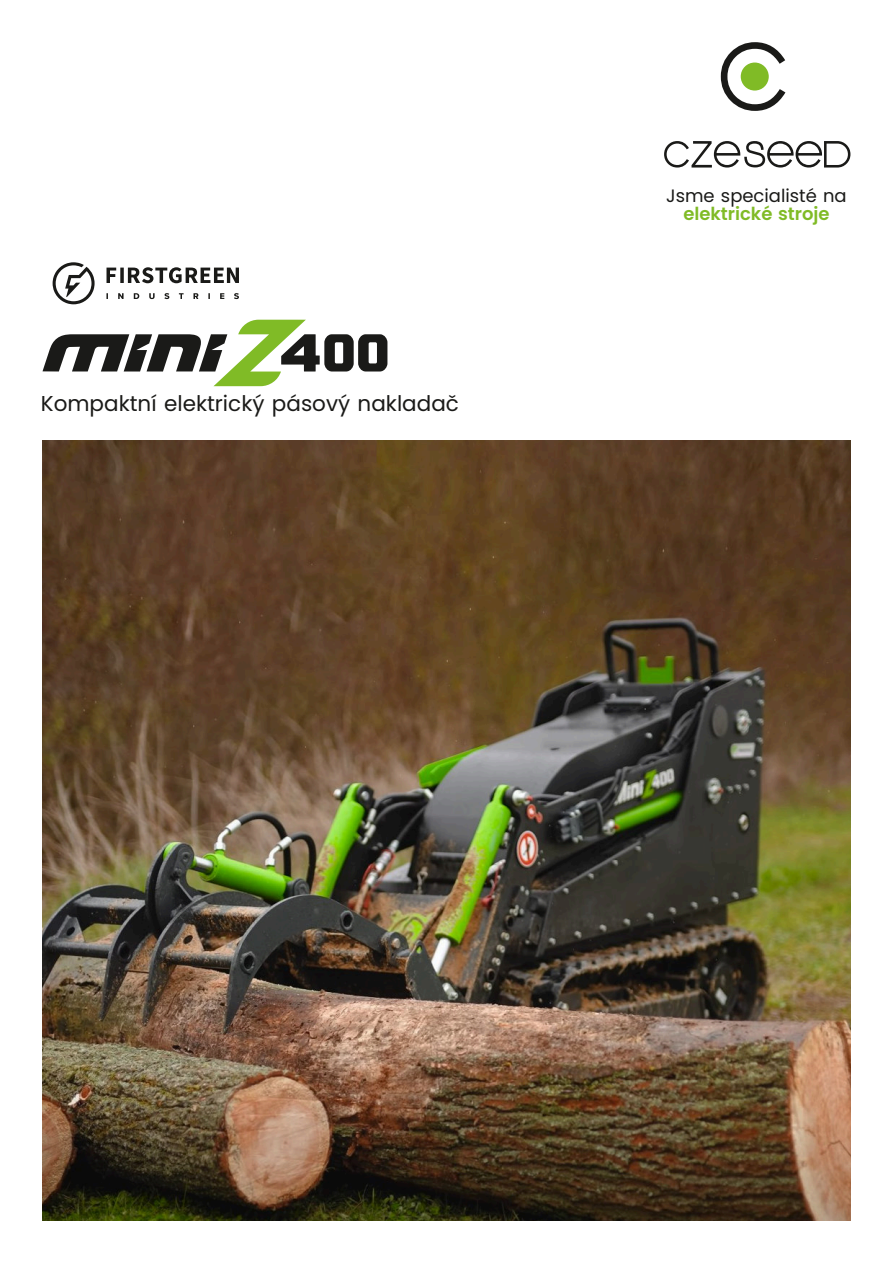
<style>
.page{position:relative;width:893px;height:1263px;background:#fff}
.page>*{position:absolute;margin:0;border:0;box-sizing:border-box;transform-origin:0 0}
.t1{font:21.45px "Poppins";color:#1a1a18}
.t2{font:18px "Poppins";color:#1a1a18}
.t3{font:600 18px "Poppins";color:#80bb26}
</style>
<div class="page">
<img style="left:43px;top:440px;width:807px;height:780px">
<svg style="left:106px;top:293px;width:133px;height:6px"></svg>
<svg style="left:107px;top:267px;width:132px;height:16px"></svg>
<svg style="left:53px;top:262px;width:42px;height:42px"></svg>
<svg style="left:664px;top:141px;width:186px;height:27px"></svg>
<svg style="left:721px;top:42px;width:64px;height:69px"></svg>
<div style="left:741px;top:63px;width:28px;height:28px;background:#80bb26;border-radius:50%"></div>
<svg style="left:43px;top:320px;width:344px;height:66px"></svg>
<p class="t1" style="left:41px;top:388px;width:420px">Kompaktní elektrický pásový nakladač</p>
<p class="t2" style="left:666px;top:183px;width:182px">Jsme specialisté na</p>
<p class="t3" style="left:683px;top:201px;width:148px">elektrické stroje</p>
</div>
